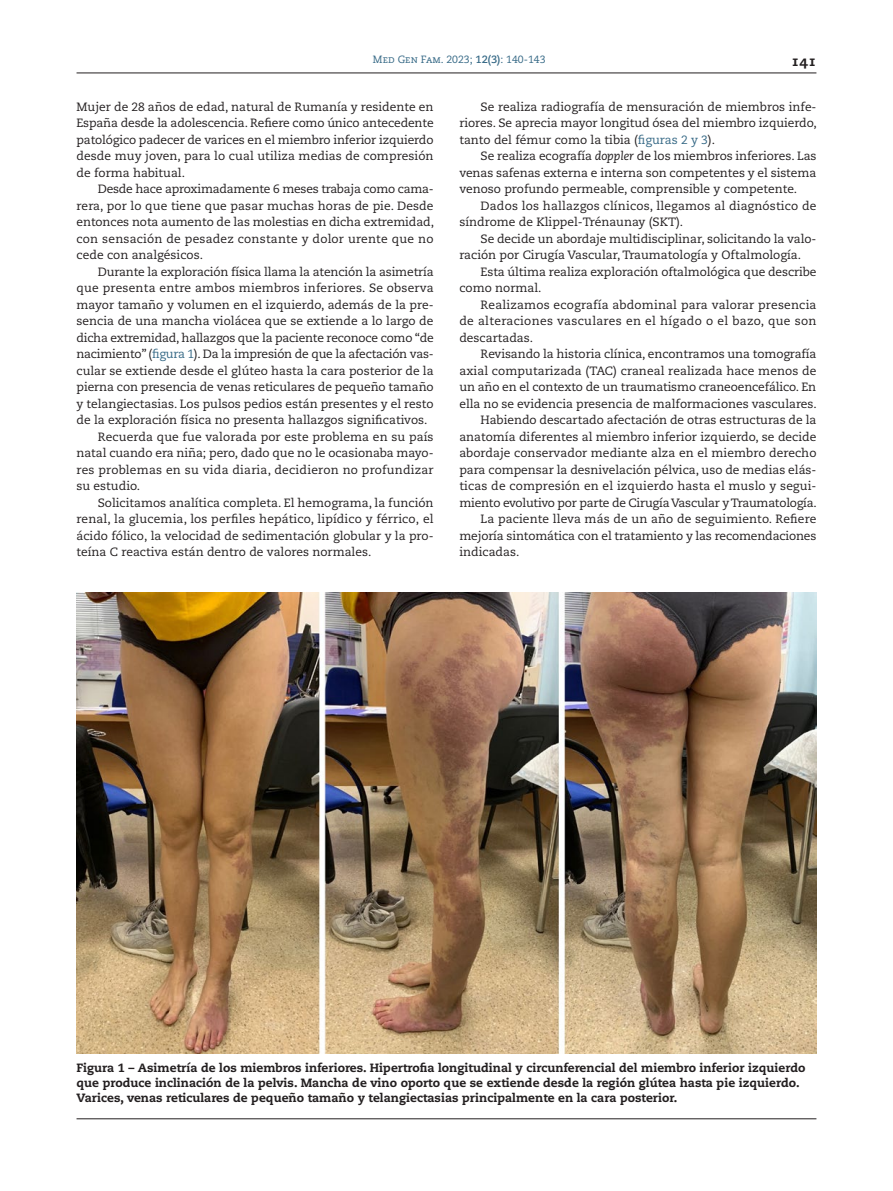
<style>
.page{position:relative;width:893px;height:1191px;background:#fff}
.page>*{position:absolute;margin:0;border:0;box-sizing:border-box;transform-origin:0 0}
.t1{font:800 14.25px "Caecilia LT Std";color:#231f20}
.tx{font:12px/16.5px "Caecilia LT Std";color:#231f20;text-align:justify}
.fig_pie{font:800 12px/15px "Caecilia LT Std";color:#231f20}
.tx_1ª_lin{font:12px/16.5px "Caecilia LT Std";color:#231f20;text-align:justify}
.t2{font:10.5px "Caecilia LT Std";color:#366986}
.s1{font-weight:700}
.s2{color:#366986}
.s3{font-style:italic}
</style>
<div class="page">
<hr style="left:77px;top:73px;width:739px;height:1px;background:#231f20">
<hr style="left:77px;top:1118px;width:739px;height:1px;background:#231f20">
<img style="left:77px;top:592px;width:739px;height:461px">
<p class="t2" style="left:373px;top:53px;width:174px">Med Gen Fam. 2023; <span class="s1">12(3)</span>: 140-143</p>
<p class="t1" style="left:791px;top:52px;width:27px">141</p>
<p class="tx_1ª_lin" style="left:77px;top:98px;width:359px">Mujer de 28 años de edad, natural de Rumanía y residente en España desde la adolescencia. Refiere como único antecedente patológico padecer de varices en el miembro inferior izquierdo desde muy joven, para lo cual utiliza medias de compresión de forma habitual.</p>
<p class="tx" style="left:77px;top:181px;width:359px;text-indent:21px">Desde hace aproximadamente 6 meses trabaja como cama&shy;rera, por lo que tiene que pasar muchas horas de pie. Desde entonces nota aumento de las molestias en dicha extremidad, con sensación de pesadez constante y dolor urente que no cede con analgésicos.</p>
<p class="tx" style="left:77px;top:263px;width:359px;text-indent:21px">Durante la exploración física llama la atención la asimetría que presenta entre ambos miembros inferiores. Se observa mayor tamaño y volumen en el izquierdo, además de la pre&shy;sencia de una mancha violácea que se extiende a lo largo de dicha extremidad, hallazgos que la paciente reconoce como “de nacimiento” (<span class="s2">figura 1</span>). Da la impresión de que la afectación vas&shy;cular se extiende desde el glúteo hasta la cara posterior de la pierna con presencia de venas reticulares de pequeño tamaño y telangiectasias. Los pulsos pedios están presentes y el resto de la exploración física no presenta hallazgos significativos.</p>
<p class="tx" style="left:77px;top:428px;width:359px;text-indent:21px">Recuerda que fue valorada por este problema en su país natal cuando era niña; pero, dado que no le ocasionaba mayo&shy;res problemas en su vida diaria, decidieron no profundizar su estudio.</p>
<p class="tx" style="left:77px;top:494px;width:359px;text-indent:21px">Solicitamos analítica completa. El hemograma, la función renal, la glucemia, los perfiles hepático, lipídico y férrico, el ácido fólico, la velocidad de sedimentación globular y la pro&shy;teína C reactiva están dentro de valores normales.</p>
<p class="tx" style="left:459px;top:98px;width:359px;text-indent:21px">Se realiza radiografía de mensuración de miembros infe&shy;riores. Se aprecia mayor longitud ósea del miembro izquierdo, tanto del fémur como la tibia (<span class="s2">figuras 2 y 3</span>).</p>
<p class="tx" style="left:459px;top:148px;width:359px;text-indent:21px">Se realiza ecografía <span class="s3">doppler</span> de los miembros inferiores. Las venas safenas externa e interna son competentes y el sistema venoso profundo permeable, comprensible y competente.</p>
<p class="tx" style="left:459px;top:197px;width:359px;text-indent:21px">Dados los hallazgos clínicos, llegamos al diagnóstico de síndrome de Klippel-Trénaunay (SKT).</p>
<p class="tx" style="left:459px;top:230px;width:359px;text-indent:21px">Se decide un abordaje multidisciplinar, solicitando la valo&shy;ración por Cirugía Vascular, Traumatología y Oftalmología.</p>
<p class="tx" style="left:459px;top:263px;width:359px;text-indent:21px">Esta última realiza exploración oftalmológica que describe como normal.</p>
<p class="tx" style="left:459px;top:296px;width:359px;text-indent:21px">Realizamos ecografía abdominal para valorar presencia de alteraciones vasculares en el hígado o el bazo, que son descartadas.</p>
<p class="tx" style="left:459px;top:346px;width:359px;text-indent:21px">Revisando la historia clínica, encontramos una tomografía axial computarizada (TAC) craneal realizada hace menos de un año en el contexto de un traumatismo craneoencefálico. En ella no se evidencia presencia de malformaciones vasculares.</p>
<p class="tx" style="left:459px;top:412px;width:359px;text-indent:21px">Habiendo descartado afectación de otras estructuras de la anatomía diferentes al miembro inferior izquierdo, se decide abordaje conservador mediante alza en el miembro derecho para compensar la desnivelación pélvica, uso de medias elás&shy;ticas de compresión en el izquierdo hasta el muslo y segui&shy;miento evolutivo por parte de Cirugía Vascular y Traumatología.</p>
<p class="tx" style="left:459px;top:511px;width:359px;text-indent:21px">La paciente lleva más de un año de seguimiento. Refiere mejoría sintomática con el tratamiento y las recomendaciones indicadas.</p>
<p class="fig_pie" style="left:77px;top:1059px;width:730px">Figura 1 – Asimetría de los miembros inferiores. Hipertrofia longitudinal y circunferencial del miembro inferior izquierdo que produce inclinación de la pelvis. Mancha de vino oporto que se extiende desde la región glútea hasta pie izquierdo.<br>Varices, venas reticulares de pequeño tamaño y telangiectasias principalmente en la cara posterior.</p>
</div>
